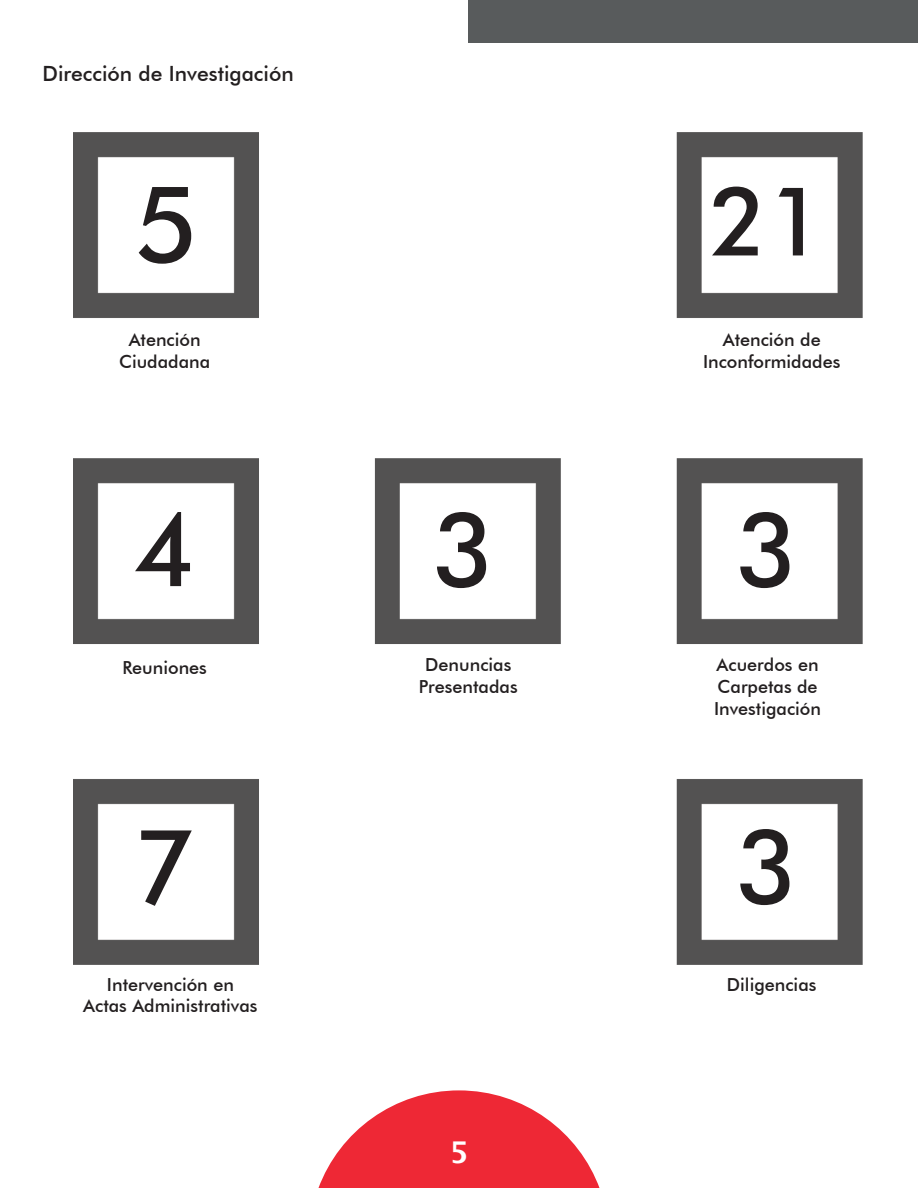
<style>
.page{position:relative;width:918px;height:1188px;background:#fff}
.page>*{position:absolute;margin:0;border:0;box-sizing:border-box;transform-origin:0 0}
.t1{font:500 105.45px "Futura BT";color:#231f20}
.t2{font:500 102.6px "Futura BT";color:#231f20}
.t3{font:500 95.4px "Futura BT";color:#231f20}
.t4{font:600 30px "Lucida Sans";color:#fff}
.t5{font:500 21px "Futura BT";color:#231f20}
.t6{font:500 18px/21.6px "Futura BT";color:#231f20;text-align:center}
</style>
<div class="page">
<div style="left:468px;top:0;width:450px;height:43px;background:#585b5c"></div>
<svg style="left:318px;top:1090px;width:282px;height:98px"></svg>
<img style="left:74px;top:132px;width:789px;height:833px">
<p class="t5" style="left:43px;top:61px;width:253px">Dirección de Investigación</p>
<p class="t1" style="left:135px;top:160px;width:65px">5</p>
<p class="t6" style="left:119px;top:329px;width:93px">Atención<br>Ciudadana</p>
<p class="t3" style="left:710px;top:164px;width:117px">21</p>
<p class="t6" style="left:703px;top:329px;width:139px">Atención de<br>Inconformidades</p>
<p class="t2" style="left:134px;top:487px;width:63px">4</p>
<p class="t2" style="left:432px;top:487px;width:63px">3</p>
<p class="t2" style="left:736px;top:487px;width:63px">3</p>
<p class="t6" style="left:122px;top:657px;width:86px">Reuniones</p>
<p class="t6" style="left:419px;top:654px;width:100px">Denuncias<br>Presentadas</p>
<p class="t6" style="left:714px;top:654px;width:109px;text-align:left">Acuerdos en<br>Carpetas de<br>Investigación</p>
<p class="t2" style="left:134px;top:804px;width:63px">7</p>
<p class="t2" style="left:736px;top:804px;width:63px">3</p>
<p class="t6" style="left:107px;top:974px;width:128px">Intervención en</p>
<p class="t6" style="left:83px;top:995px;width:176px">Actas Administrativas</p>
<p class="t4" style="left:450px;top:1135px;width:21px">5</p>
<p class="t6" style="left:727px;top:974px;width:91px">Diligencias</p>
</div>
